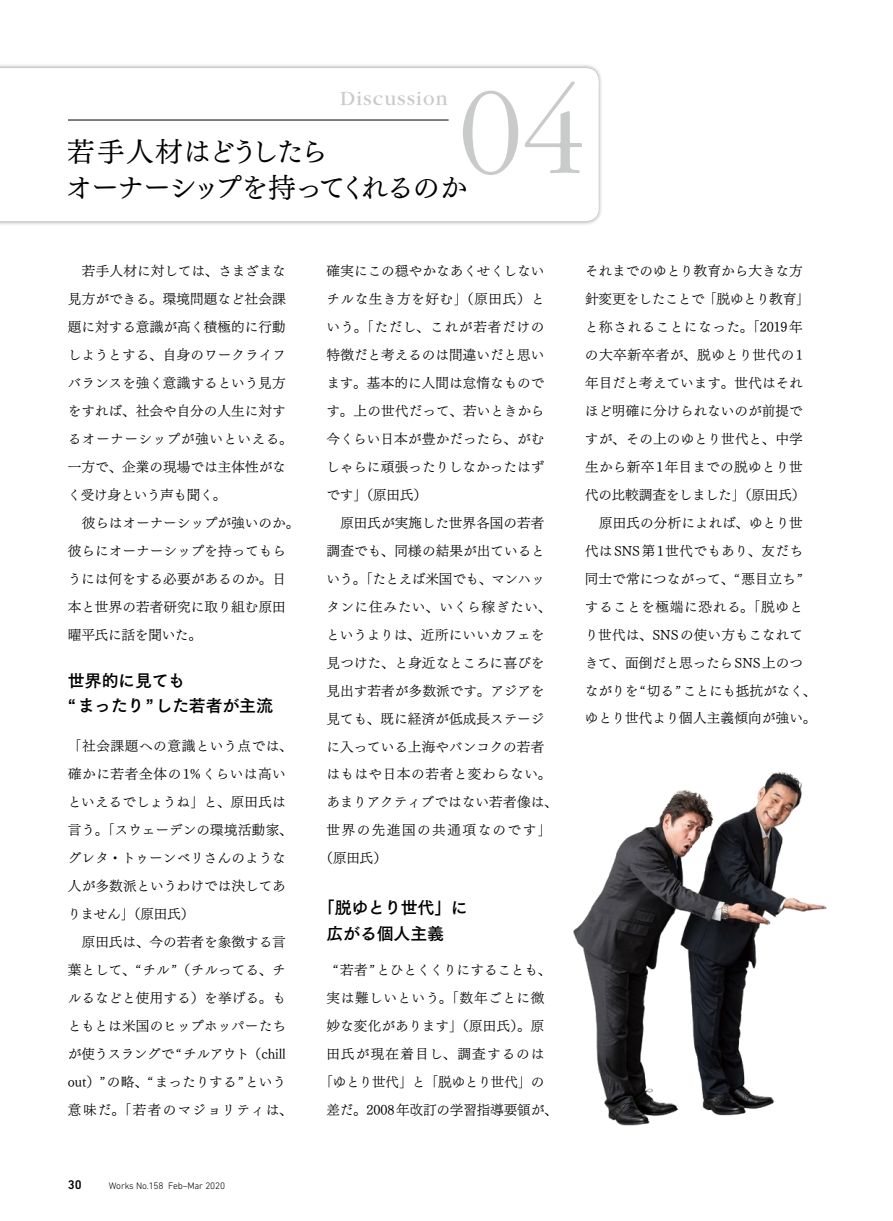
<style>
.page{position:relative;width:893px;height:1221px;background:#fff}
.page>*{position:absolute;margin:0;border:0;box-sizing:border-box;transform-origin:0 0}
.t1{font:300 127.5px "Garamond";color:#c9caca}
.t2{font:27.6px/36.2px "Tsuku Min Pr 6 N RB";letter-spacing:-.065em;color:#000}
.t3{font:21.3px "Garamond";letter-spacing:.055em;color:#c9caca}
.t4{font:16.95px/25.5px "Tsuku Go Pro B";letter-spacing:-.015em;color:#000}
.t5{font:13.65px/27.9px "Tsuku Min Pr 6 N LB";letter-spacing:.005em;color:#000}
.t6{font:13.65px "Tsuku Min Pr 6 N LB";letter-spacing:.04em;color:#000}
.t7{font:13.65px "Tsuku Min Pr 6 N LB";letter-spacing:-.03em;color:#000}
.t8{font:13.65px "Tsuku Min Pr 6 N LB";letter-spacing:.05em;color:#000}
.t9{font:13.65px "Tsuku Min Pr 6 N LB";letter-spacing:.045em;color:#000}
.t10{font:13.65px "Tsuku Min Pr 6 N LB";letter-spacing:.105em;color:#000}
.t11{font:13.65px "Tsuku Min Pr 6 N LB";letter-spacing:.085em;color:#000}
.t12{font:500 12.75px "DIN Next LT Pro";color:#000}
.t13{font:300 9.6px "DIN Next LT Pro";letter-spacing:-.015em;color:#000}
</style>
<div class="page">
<div style="left:0;top:63px;width:603px;height:163px;background:#000;opacity:.4"></div>
<svg style="left:0;top:68px;width:599px;height:153px"></svg>
<hr style="left:68px;top:120px;width:381px;height:1px;background:#000">
<img style="left:573px;top:772px;width:254px;height:354px">
<h3 class="t3" style="left:340px;top:88px;width:109px">Discussion</h3>
<h1 class="t1" style="left:459px;top:65px;width:128px">04</h1>
<h2 class="t2" style="left:66px;top:130px;width:403px">若手人材はどうしたら<br>オーナーシップを持ってくれるのか</h2>
<p class="t5" style="left:68px;top:255px;width:233px">　若手人材に対しては、さまざまな見方ができる。環境問題など社会課題に対する意識が高く積極的に行動しようとする、自身のワークライフバランスを強く意識するという見方をすれば、社会や自分の人生に対するオーナーシップが強いといえる。一方で、企業の現場では主体性がなく受け身という声も聞く。<br>　彼らはオーナーシップが強いのか。彼らにオーナーシップを持ってもらうには何をする必要があるのか。日本と世界の若者研究に取り組む原田曜平氏に話を聞いた。</p>
<p class="t4" style="left:68px;top:665px;width:207px">世界的に見ても<br>“まったり”した若者が主流</p>
<p class="t5" style="left:68px;top:730px;width:227px">「社会課題への意識という点では、確かに若者全体の1%くらいは高いといえるでしょうね」と、原田氏は言う。「スウェーデンの環境活動家、グレタ・トゥーンベリさんのような人が多数派というわけでは決してありません」（原田氏）<br>　原田氏は、今の若者を象徴する言葉として、“チル ”（チルってる、チルるなどと使用する）を挙げる。もともとは米国のヒップホッパーたちが使うスラングで “チルアウト（chill out）”の略、“まったりする”という意味だ。「若者のマジョリティは、</p>
<p class="t12" style="left:68px;top:1177px;width:15px">30</p>
<p class="t13" style="left:109px;top:1180px;width:118px">Works No.158 Feb–Mar 2020</p>
<p class="t5" style="left:327px;top:255px;width:219px">確実にこの穏やかなあくせくしない</p>
<p class="t6" style="left:326px;top:286px;width:220px">チルな生き方を好む」（原田氏）と</p>
<p class="t8" style="left:326px;top:314px;width:219px">いう。「ただし、これが若者だけの</p>
<p class="t5" style="left:327px;top:339px;width:219px">特徴だと考えるのは間違いだと思い</p>
<p class="t5" style="left:326px;top:367px;width:220px">ます。基本的に人間は怠惰なもので</p>
<p class="t5" style="left:326px;top:395px;width:220px">す。上の世代だって、若いときから</p>
<p class="t5" style="left:327px;top:423px;width:219px">今くらい日本が豊かだったら、がむ</p>
<p class="t5" style="left:326px;top:451px;width:220px">しゃらに頑張ったりしなかったはず</p>
<p class="t5" style="left:326px;top:479px;width:102px">です」（原田氏）</p>
<p class="t5" style="left:327px;top:507px;width:219px">　原田氏が実施した世界各国の若者</p>
<p class="t5" style="left:327px;top:535px;width:220px">調査でも、同様の結果が出ていると</p>
<p class="t7" style="left:326px;top:566px;width:220px">いう。「たとえば米国でも、マンハッ</p>
<p class="t9" style="left:326px;top:594px;width:226px">タンに住みたい、いくら稼ぎたい、</p>
<p class="t5" style="left:326px;top:619px;width:220px">というよりは、近所にいいカフェを</p>
<p class="t5" style="left:327px;top:647px;width:219px">見つけた、と身近なところに喜びを</p>
<p class="t5" style="left:327px;top:674px;width:219px">見出す若者が多数派です。アジアを</p>
<p class="t5" style="left:327px;top:702px;width:219px">見ても、既に経済が低成長ステージ</p>
<p class="t5" style="left:326px;top:730px;width:219px">に入っている上海やバンコクの若者</p>
<p class="t6" style="left:326px;top:762px;width:226px">はもはや日本の若者と変わらない。</p>
<p class="t5" style="left:326px;top:786px;width:233px">あまりアクティブではない若者像は、</p>
<p class="t10" style="left:327px;top:818px;width:226px">世界の先進国の共通項なのです」</p>
<p class="t5" style="left:320px;top:842px;width:69px">（原田氏）</p>
<p class="t4" style="left:327px;top:893px;width:143px;text-indent:-9px">「脱ゆとり世代」に広がる個人主義</p>
<p class="t5" style="left:333px;top:954px;width:220px">“若者 ”とひとくくりにすることも、</p>
<p class="t6" style="left:326px;top:985px;width:219px">実は難しいという。「数年ごとに微</p>
<p class="t5" style="left:326px;top:1010px;width:219px">妙な変化があります」（原田氏）。原</p>
<p class="t11" style="left:326px;top:1041px;width:219px">田氏が現在着目し、調査するのは</p>
<p class="t7" style="left:319px;top:1069px;width:226px">「ゆとり世代」と「脱ゆとり世代」の</p>
<p class="t5" style="left:326px;top:1094px;width:233px">差だ。2008年改訂の学習指導要領が、</p>
<p class="t5" style="left:585px;top:255px;width:233px">それまでのゆとり教育から大きな方針変更をしたことで「脱ゆとり教育」と称されることになった。「2019年の大卒新卒者が、脱ゆとり世代の1年目だと考えています。世代はそれほど明確に分けられないのが前提ですが、その上のゆとり世代と、中学生から新卒1年目までの脱ゆとり世代の比較調査をしました」（原田氏）　原田氏の分析によれば、ゆとり世代はSNS第1世代でもあり、友だち同士で常につながって、“悪目立ち”することを極端に恐れる。「脱ゆとり世代は、SNSの使い方もこなれてきて、面倒だと思ったらSNS上のつながりを “切る”ことにも抵抗がなく、ゆとり世代より個人主義傾向が強い。</p>
</div>
